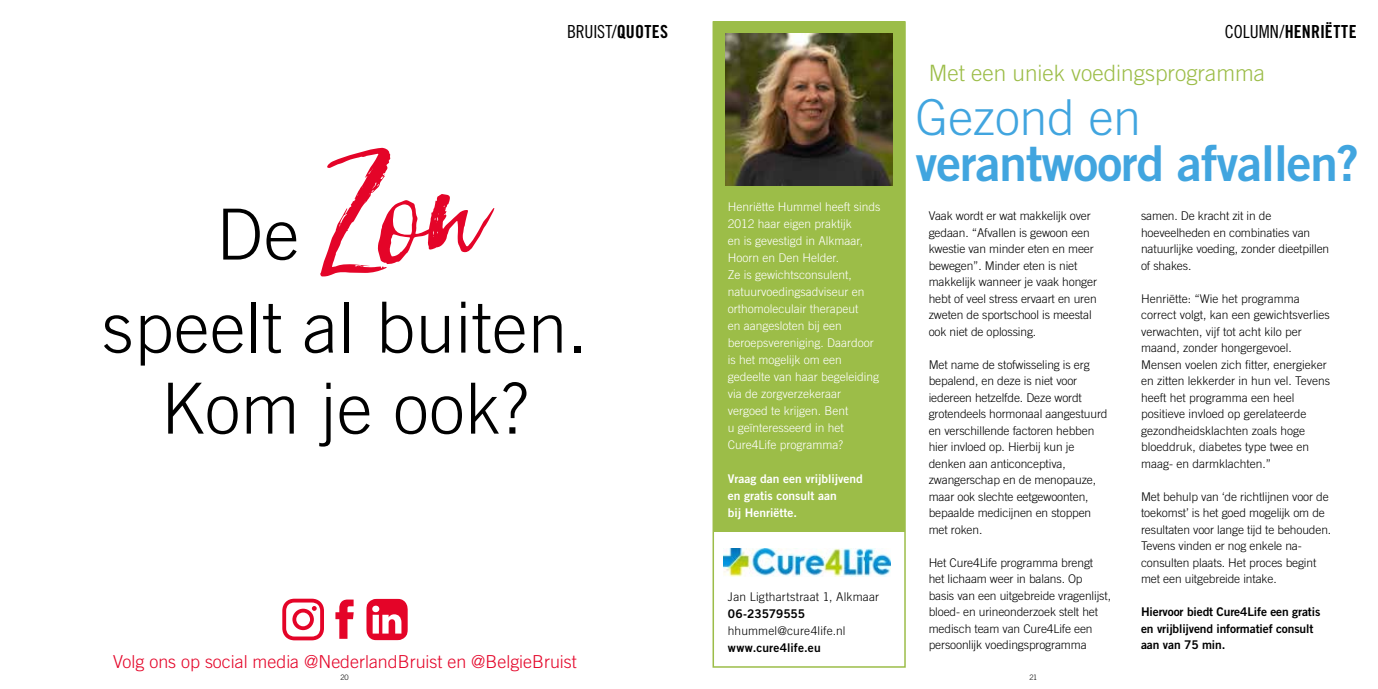
<style>
.page{position:relative;width:1378px;height:689px;background:#fff}
.page>*{position:absolute;margin:0;border:0;box-sizing:border-box;transform-origin:0 0}
.t1{font:300 70.5px/93px "Trade Gothic LT Std";letter-spacing:.01em;color:#000}
.t2{font:49.5px "Trade Gothic LT Std Bd 2";letter-spacing:-.02em;color:#41a5df}
.t3{font:300 49.5px "Trade Gothic LT Std";color:#41a5df}
.t4{font:300 22.5px "Trade Gothic LT Std";color:#9cbd48}
.t5{font:18px "Trade Gothic LT Std Bd Cn 20";letter-spacing:.005em;color:#000}
.t6{font:18px "Trade Gothic LT Std Cn 18";letter-spacing:-.01em;color:#000}
.t7{font:300 17.85px "Trade Gothic LT Std";color:#e40428}
.t8{font:300 12px/16.5px "Trade Gothic LT Std";letter-spacing:-.01em;color:#000}
.t9{font:300 12px/17px "Trade Gothic LT Std";color:#fff}
.t10{font:12px/16.5px "Trade Gothic LT Std Bd 2";letter-spacing:-.01em;color:#000}
.t11{font:12px/17px "Trade Gothic LT Std Bd 2";color:#fff}
.t12{font:300 12px "Trade Gothic LT Std";letter-spacing:.015em;color:#000}
.t13{font:300 12px "Trade Gothic LT Std";letter-spacing:.01em;color:#000}
.t14{font:12px "Trade Gothic LT Std Bd 2";letter-spacing:.015em;color:#000}
.t15{font:300 7.5px "Trade Gothic LT Std";color:#000}
.s1{font-family:"Trade Gothic LT Std Bd Cn 20"}
.s2{font-family:"Trade Gothic LT Std Cn 18"}
</style>
<div class="page">
<div style="left:713px;top:21px;width:192px;height:510px;background:#9cbd48"></div>
<div style="left:712px;top:21px;width:194px;height:647px;border:2px solid #9cbd48"></div>
<img style="left:724px;top:549px;width:166px;height:27px">
<img style="left:725px;top:33px;width:168px;height:153px">
<svg style="left:335px;top:599px;width:19px;height:40px"></svg>
<svg style="left:282px;top:599px;width:42px;height:41px"></svg>
<svg style="left:366px;top:599px;width:42px;height:41px"></svg>
<h3 class="t6" style="left:567px;top:21px;width:103px">BRUIST/<span class="s1">QUOTES</span></h3>
<h3 class="t5" style="left:1225px;top:21px;width:133px"><span class="s2">COLUMN/</span>HENRIËTTE</h3>
<h3 class="t4" style="left:928px;top:60px;width:338px">Met een uniek voedingsprogramma</h3>
<h1 class="t1" style="left:102px;top:187px;width:487px;text-indent:114px">De<br>speelt al buiten.</h1>
<h1 class="t1" style="left:161px;top:361px;width:369px">Kom je ook?</h1>
<h3 class="t7" style="left:113px;top:650px;width:465px">Volg ons op social media @NederlandBruist en @BelgieBruist</h3>
<p class="t9" style="left:728px;top:198px;width:154px">Henriëtte Hummel heeft sinds<br>2012 haar eigen praktijk<br>en is gevestigd in Alkmaar,<br>Hoorn en Den Helder.<br>Ze is gewichts consulent, natuurvoedingsadviseur en orthomoleculair therapeut<br>en aangesloten bij een beroepsvereniging. Daardoor is het mogelijk om een gedeelte van haar begeleiding via de zorgverzekeraar vergoed te krijgen. Bent<br>u geïnteresseerd in het<br>Cure4Life programma?</p>
<p class="t11" style="left:728px;top:470px;width:136px">Vraag dan een vrijblijvend en gratis consult aan<br>bij Henriëtte.</p>
<p class="t12" style="left:728px;top:590px;width:153px">Jan Ligthartstraat 1, Alkmaar</p>
<p class="t10" style="left:728px;top:605px;width:79px">06-23579555</p>
<p class="t13" style="left:728px;top:624px;width:119px">hhummel@cure4life.nl</p>
<p class="t14" style="left:728px;top:640px;width:94px">www.cure4life.eu</p>
<h2 class="t3" style="left:915px;top:88px;width:227px">Gezond en</h2>
<h2 class="t2" style="left:915px;top:133px;width:445px">verantwoord afvallen?</h2>
<p class="t8" style="left:928px;top:207px;width:170px">Vaak wordt er wat makkelijk over gedaan. “Afvallen is gewoon een kwestie van minder eten en meer bewegen”. Minder eten is niet makkelijk wanneer je vaak honger hebt of veel stress ervaart en uren zweten de sportschool is meestal ook niet de oplossing.</p>
<p class="t8" style="left:928px;top:356px;width:180px">Met name de stofwisseling is erg bepalend, en deze is niet voor iedereen hetzelfde. Deze wordt grotendeels hormonaal aangestuurd en verschillende factoren hebben hier invloed op. Hierbij kun je denken aan anticonceptiva, zwangerschap en de menopauze, maar ook slechte eetgewoonten, bepaalde medicijnen en stoppen met roken.</p>
<p class="t8" style="left:928px;top:554px;width:184px">Het Cure4Life programma brengt het lichaam weer in balans. Op basis van een uitgebreide vragenlijst, bloed- en urineonderzoek stelt het medisch team van Cure4Life een persoonlijk voedingsprogramma</p>
<p class="t8" style="left:1141px;top:207px;width:190px">samen. De kracht zit in de hoeveelheden en combinaties van natuurlijke voeding, zonder dieetpillen of shakes.</p>
<p class="t8" style="left:1141px;top:290px;width:190px">Henriëtte: “Wie het programma correct volgt, kan een gewichtsverlies verwachten, vijf tot acht kilo per maand, zonder hongergevoel.<br>Mensen voelen zich fitter, energieker en zitten lekkerder in hun vel. Tevens heeft het programma een heel positieve invloed op gerelateerde gezondheidsklachten zoals hoge bloeddruk, diabetes type twee en maag- en darmklachten.”</p>
<p class="t8" style="left:1141px;top:488px;width:192px">Met behulp van ‘de richtlijnen voor de toekomst’ is het goed mogelijk om de resultaten voor lange tijd te behouden.<br>Tevens vinden er nog enkele na&shy;consulten plaats. Het proces begint met een uitgebreide intake.</p>
<p class="t10" style="left:1141px;top:603px;width:181px">Hiervoor biedt Cure4Life een gratis en vrijblijvend informatief consult aan van 75 min.</p>
<p class="t15" style="left:340px;top:672px;width:10px">20</p>
<p class="t15" style="left:1029px;top:672px;width:9px">21</p>
</div>
